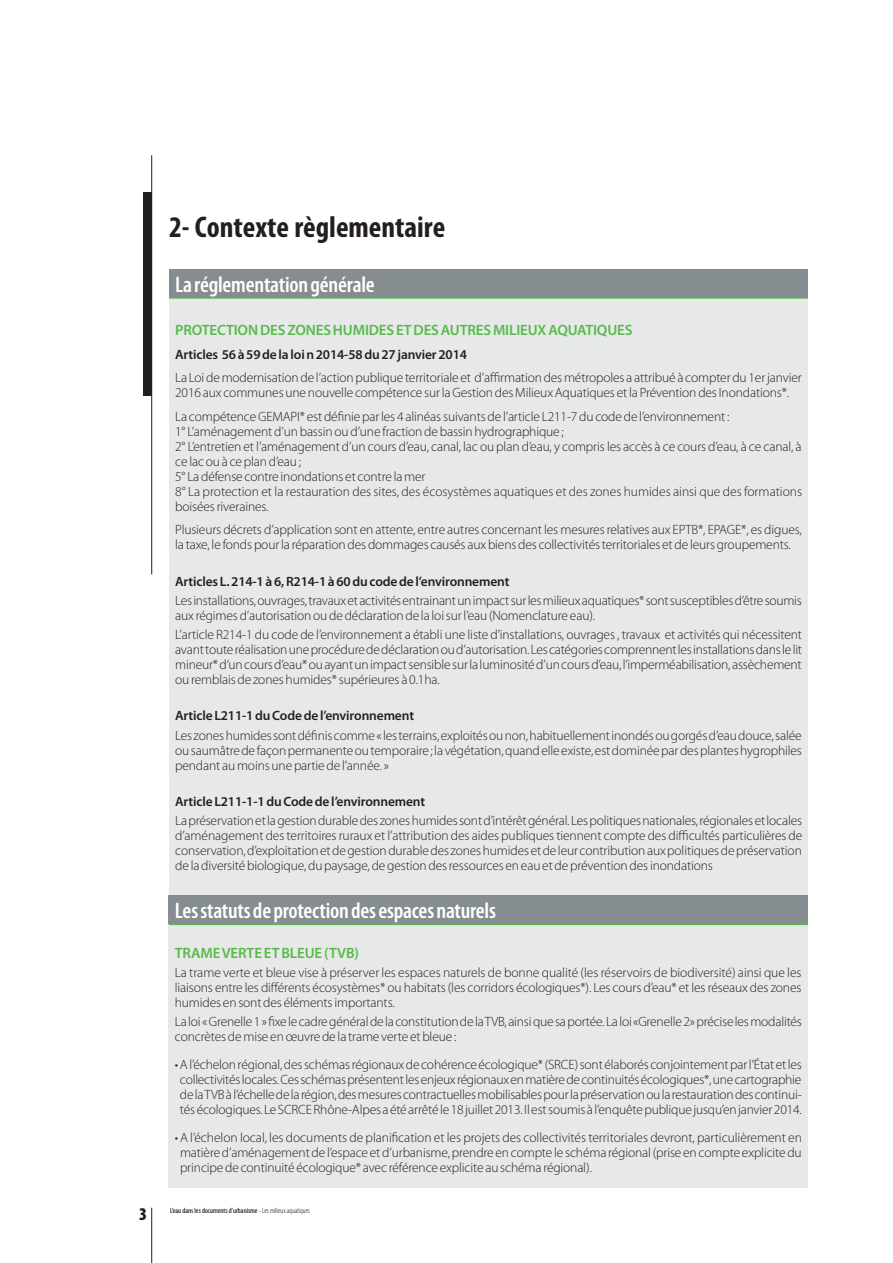
<style>
.page{position:relative;width:893px;height:1263px;background:#fff}
.page>*{position:absolute;margin:0;border:0;box-sizing:border-box;transform-origin:0 0}
.t1{font:700 condensed 30px "Myriad Pro";color:#231f20}
.t2{font:600 condensed 22.5px "Myriad Pro";letter-spacing:-.01em;color:#fff}
.t3{font:900 condensed 18px "Myriad Pro";color:#231f20}
.t4{font:600 15px "Myriad Pro";letter-spacing:-.01em;color:#58ba4a}
.t5{font:300 13.5px/15px "Myriad Pro";letter-spacing:-.01em;color:#231f20}
.t6{font:600 13.5px "Myriad Pro";letter-spacing:-.01em;color:#231f20}
.t7{font:condensed 7.5px "Myriad Pro";color:#000}
.s1{font-weight:300}
</style>
<div class="page">
<div style="left:169px;top:269px;width:639px;height:29px;background:#858d91"></div>
<div style="left:169px;top:298px;width:639px;height:597px;background:#e7e9e9"></div>
<hr style="left:169px;top:297px;width:639px;height:2px;background:#58ba4a">
<div style="left:169px;top:895px;width:639px;height:29px;background:#858d91"></div>
<div style="left:169px;top:924px;width:639px;height:263px;background:#e7e9e9"></div>
<hr style="left:169px;top:924px;width:639px;height:1px;background:#58ba4a">
<hr style="left:151px;top:1208px;width:1px;height:55px;background:#231f20">
<hr style="left:151px;top:155px;width:1px;height:419px;background:#231f20">
<div style="left:143px;top:193px;width:9px;height:203px;background:#231f20"></div>
<h3 class="t3" style="left:139px;top:1204px;width:9px">3</h3>
<h1 class="t1" style="left:169px;top:208px;width:278px">2- Contexte règlementaire</h1>
<h2 class="t2" style="left:175px;top:272px;width:201px">La réglementation générale</h2>
<p class="t4" style="left:175px;top:321px;width:459px">PROTECTION DES ZONES HUMIDES ET DES AUTRES MILIEUX AQUATIQUES</p>
<p class="t6" style="left:175px;top:346px;width:293px">Articles 56 à 59 de la loi n 2014-58 du 27 janvier 2014</p>
<p class="t5" style="left:175px;top:371px;width:628px">La Loi de modernisation de l’action publique territoriale et d’affirmation des métropoles a attribué à compter du 1er janvier<br>2016 aux communesunenouvelle compétence surlaGestiondesMilieuxAquatiques etla PréventiondesInondations*.</p>
<p class="t5" style="left:175px;top:409px;width:628px">La compétenceGEMAPI* estdéfinieparles 4 alinéassuivantsde l’article L211-7ducodede l’environnement:<br>1° L’aménagement d’un bassin ou d’une fraction de bassin hydrographique ;<br>2° L’entretien et l’aménagement d’un cours d’eau, canal, lac ou plan d’eau, y compris les accès à ce cours d’eau, à ce canal, à ce lac ou à ce plan d’eau ;<br>5° La défense contre inondations et contre la mer<br>8° La protection et la restauration des sites, des écosystèmes aquatiques et des zones humides ainsi que des formations boisées riveraines.</p>
<p class="t5" style="left:175px;top:523px;width:628px">Plusieurs décrets d’application sont en attente, entre autres concernant les mesures relatives aux EPTB*, EPAGE*, es digues, la taxe, le fonds pour la réparation des dommages causés aux biens des collectivités territoriales et de leurs groupements.</p>
<p class="t6" style="left:175px;top:572px;width:336px">Articles L. 214-1 à 6, R214-1 à 60 du code de l’environnement</p>
<p class="t5" style="left:175px;top:593px;width:628px">Les installations, ouvrages, travaux et activités entrainant un impact sur les milieux aquatiques* sont susceptibles d’être soumis aux régimes d’autorisation ou de déclaration de la loi sur l’eau (Nomenclature eau).</p>
<p class="t5" style="left:175px;top:627px;width:628px;text-align:justify">L’article R214-1 du code de l’environnement a établi une liste d’installations, ouvrages , travaux et activités qui nécessitent avant toute réalisation une procédure de déclaration ou d’autorisation. Les catégories comprennent les installations dans le lit mineur* d‘un cours d’eau* ou ayant un impact sensible sur la luminosité d’un cours d’eau, l’imperméabilisation, assèchement ou remblais de zones humides* supérieures à 0.1ha.</p>
<p class="t6" style="left:175px;top:707px;width:240px">Article L211-1 du Code de l’environnement</p>
<p class="t5" style="left:175px;top:728px;width:628px;text-align:justify">Les zones humides sont définis comme « les terrains, exploités ou non, habituellement inondés ou gorgés d’eau douce, salée ou saumâtre de façon permanente ou temporaire ; la végétation, quand elle existe, est dominée par des plantes hygrophiles pendant au moins une partie de l’année. »</p>
<p class="t6" style="left:175px;top:793px;width:252px">Article L211-1-1 du Code de l’environnement</p>
<p class="t5" style="left:175px;top:813px;width:629px;text-align:justify">La préservation et la gestion durable des zones humides sont d’intérêt général. Les politiques nationales, régionales et locales d’aménagement des territoires ruraux et l’attribution des aides publiques tiennent compte des difficultés particulières de conservation, d’exploitation et de gestion durable des zones humides et de leur contribution aux politiques de préservation de la diversité biologique, du paysage, de gestion des ressources en eau et de prévention des inondations</p>
<h2 class="t2" style="left:175px;top:899px;width:323px">Les statuts de protection des espaces naturels</h2>
<p class="t4" style="left:175px;top:943px;width:186px">TRAME VERTE ET BLEUE (TVB)</p>
<p class="t5" style="left:175px;top:965px;width:628px;text-align:justify">La trame verte et bleue vise à préserver les espaces naturels de bonne qualité (les réservoirs de biodiversité) ainsi que les liaisons entre les différents écosystèmes* ou habitats (les corridors écologiques*). Les cours d’eau* et les réseaux des zones humides en sont des éléments importants.</p>
<p class="t5" style="left:175px;top:1014px;width:629px">Laloi«Grenelle1»fixelecadregénéraldelaconstitutiondelaTVB,ainsiquesaportée.Laloi«Grenelle2»préciselesmodalités concrètes de mise en œuvre de la trame verte et bleue :</p>
<p class="t5" style="left:175px;top:1057px;width:629px;text-align:center">• Al’échelonrégional,desschémasrégionauxdecohérenceécologique*(SRCE)sontélaborésconjointementparl’Étatetles collectivités locales. Ces schémas présentent les enjeux régionaux en matière de continuités écologiques*, une cartographie de la TVB à l’échelle de la région, des mesures contractuelles mobilisables pour la préservation ou la restauration des continui&shy;tésécologiques.LeSCRCERhône-Alpesaétéarrêtéle18juillet2013.Ilestsoumisàl’enquêtepubliquejusqu’enjanvier2014.</p>
<p class="t5" style="left:180px;top:1130px;width:623px;text-align:justify;text-indent:-5px">• A l’échelon local, les documents de planification et les projets des collectivités territoriales devront, particulièrement en matière d’aménagement de l’espace et d’urbanisme, prendre en compte le schéma régional (prise en compte explicite du principe de continuité écologique* avec référence explicite au schéma régional).</p>
<p class="t7" style="left:170px;top:1206px;width:141px">L’eau dans les documents d’urbanisme <span class="s1">- Les milieux aquatiques</span></p>
</div>
